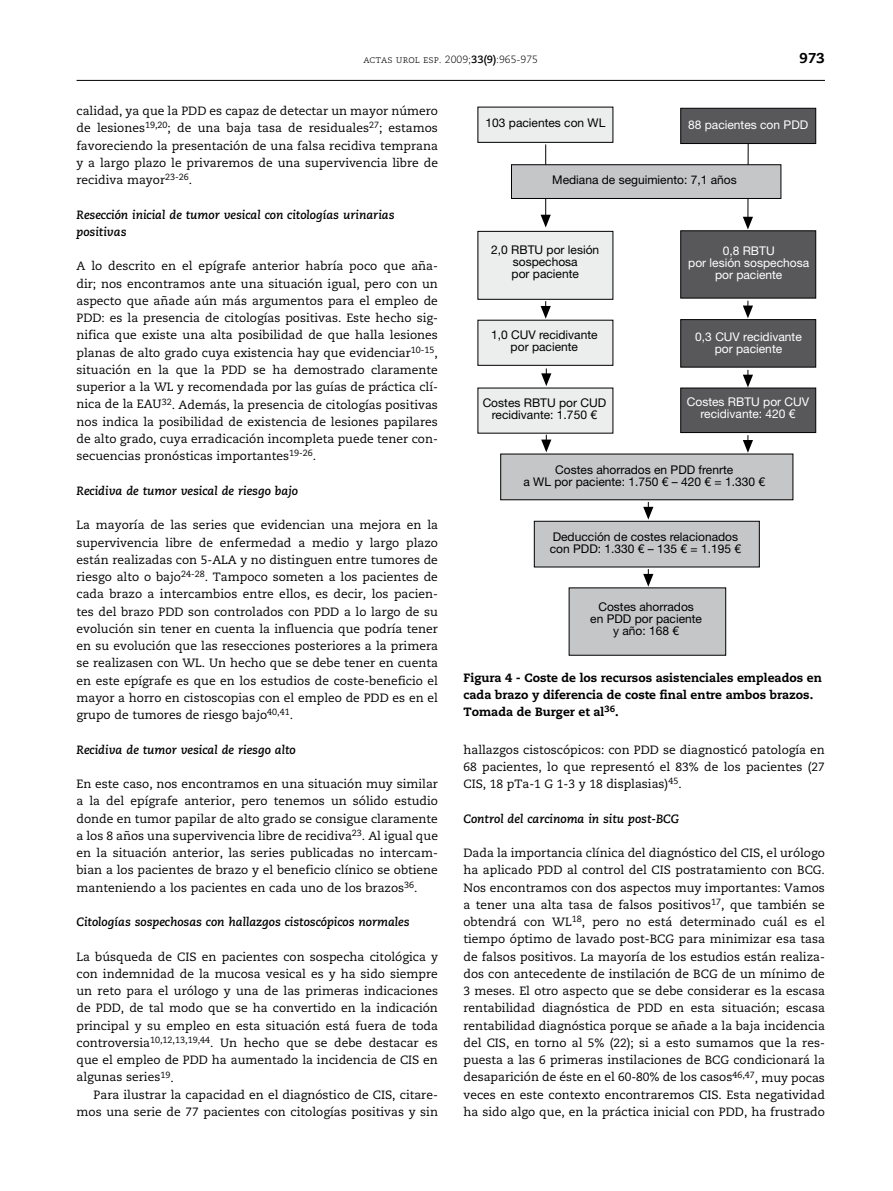
<style>
.page{position:relative;width:893px;height:1191px;background:#fff}
.page>*{position:absolute;margin:0;border:0;box-sizing:border-box;transform-origin:0 0}
.t1{font:800 14.25px "Caecilia LT Std";color:#000}
.t2{font:12px/17.2px "Caecilia LT Std";color:#000;text-align:justify}
.t3{font:12px/12px "Helvetica Neue LT Std";color:#000;text-align:center}
.t4{font:italic 700 12px/17.2px "Caecilia LT Std";color:#000}
.t5{font:800 12px/17.2px "Caecilia LT Std";color:#000}
.t6{font:12px/12px "Helvetica Neue LT Std";color:#fff;text-align:center}
.t7{font:300 10.5px "Caecilia LT Std";color:#000}
.s1{font-weight:700}
</style>
<div class="page">
<hr style="left:77px;top:80px;width:748px;height:1px;background:#000">
<hr style="left:747px;top:126px;width:2px;height:92px;background:#000">
<svg style="left:743px;top:217px;width:10px;height:12px"></svg>
<hr style="left:545px;top:144px;width:1px;height:71px;background:#000">
<svg style="left:541px;top:215px;width:10px;height:12px"></svg>
<div style="left:680px;top:108px;width:136px;height:36px;background:#58585a;border:1px solid #000"></div>
<div style="left:478px;top:107px;width:135px;height:35px;background:#eceded"></div>
<div style="left:477px;top:107px;width:136px;height:36px;border:1px solid #000"></div>
<div style="left:478px;top:231px;width:135px;height:68px;background:#eceded"></div>
<div style="left:477px;top:231px;width:136px;height:69px;border:1px solid #000"></div>
<div style="left:477px;top:320px;width:136px;height:46px;background:#eceded;border:1px solid #000"></div>
<div style="left:477px;top:387px;width:136px;height:46px;background:#eceded"></div>
<div style="left:680px;top:230px;width:136px;height:68px;background:#58585a;border:1px solid #000"></div>
<div style="left:680px;top:319px;width:136px;height:48px;background:#58585a;border:1px solid #000"></div>
<div style="left:680px;top:387px;width:136px;height:46px;background:#58585a;border:1px solid #000"></div>
<div style="left:511px;top:164px;width:270px;height:35px;background:#c5c6c8;border:1px solid #000"></div>
<div style="left:500px;top:453px;width:293px;height:47px;background:#c5c6c8"></div>
<div style="left:534px;top:521px;width:226px;height:46px;background:#c5c6c8;border:1px solid #000"></div>
<div style="left:569px;top:587px;width:157px;height:68px;background:#c5c6c8"></div>
<svg style="left:541px;top:301px;width:10px;height:18px"></svg>
<svg style="left:541px;top:368px;width:10px;height:18px"></svg>
<svg style="left:541px;top:435px;width:10px;height:17px"></svg>
<svg style="left:743px;top:301px;width:10px;height:17px"></svg>
<svg style="left:743px;top:370px;width:10px;height:17px"></svg>
<svg style="left:743px;top:435px;width:10px;height:18px"></svg>
<svg style="left:643px;top:502px;width:10px;height:17px"></svg>
<svg style="left:643px;top:569px;width:10px;height:17px"></svg>
<p class="t7" style="left:363px;top:53px;width:176px">actas urol esp. 2009;<span class="s1">33(9)</span>:965-975</p>
<p class="t1" style="left:800px;top:49px;width:27px">973</p>
<p class="t2" style="left:77px;top:103px;width:363px">calidad, ya que la PDD es capaz de detectar un mayor número de lesiones<sup>19,20</sup>; de una baja tasa de residuales<sup>27</sup>; estamos favoreciendo la presentación de una falsa recidiva temprana y a largo plazo le privaremos de una supervivencia libre de recidiva mayor<sup>23-26</sup>.</p>
<p class="t4" style="left:77px;top:206px;width:319px">Resección inicial de tumor vesical con citologías urinarias positivas</p>
<p class="t2" style="left:77px;top:258px;width:363px">A lo descrito en el epígrafe anterior habría poco que aña&shy;dir; nos encontramos ante una situación igual, pero con un aspecto que añade aún más argumentos para el empleo de PDD: es la presencia de citologías positivas. Este hecho sig&shy;nifica que existe una alta posibilidad de que halla lesiones planas de alto grado cuya existencia hay que evidenciar<sup>10-15</sup>, situación en la que la PDD se ha demostrado claramente superior a la WL y recomendada por las guías de práctica clí&shy;nica de la EAU<sup>32</sup>. Además, la presencia de citologías positivas nos indica la posibilidad de existencia de lesiones papilares de alto grado, cuya erradicación incompleta puede tener con&shy;secuencias pronósticas importantes<sup>19-26</sup>.</p>
<p class="t4" style="left:77px;top:482px;width:223px">Recidiva de tumor vesical de riesgo bajo</p>
<p class="t2" style="left:77px;top:517px;width:363px">La mayoría de las series que evidencian una mejora en la supervivencia libre de enfermedad a medio y largo plazo están realizadas con 5-ALA y no distinguen entre tumores de riesgo alto o bajo<sup>24-28</sup>. Tampoco someten a los pacientes de cada brazo a intercambios entre ellos, es decir, los pacien&shy;tes del brazo PDD son controlados con PDD a lo largo de su evolución sin tener en cuenta la influencia que podría tener en su evolución que las resecciones posteriores a la primera se realizasen con WL. Un hecho que se debe tener en cuenta en este epígrafe es que en los estudios de coste-beneficio el mayor a horro en cistoscopias con el empleo de PDD es en el grupo de tumores de riesgo bajo<sup>40,41</sup>.</p>
<p class="t4" style="left:77px;top:741px;width:221px">Recidiva de tumor vesical de riesgo alto</p>
<p class="t2" style="left:77px;top:775px;width:363px">En este caso, nos encontramos en una situación muy similar a la del epígrafe anterior, pero tenemos un sólido estudio donde en tumor papilar de alto grado se consigue claramente a los 8 años una supervivencia libre de recidiva<sup>23</sup>. Al igual que en la situación anterior, las series publicadas no intercam&shy;bian a los pacientes de brazo y el beneficio clínico se obtiene manteniendo a los pacientes en cada uno de los brazos<sup>36</sup>.</p>
<p class="t4" style="left:77px;top:913px;width:335px">Citologías sospechosas con hallazgos cistoscópicos normales</p>
<p class="t2" style="left:77px;top:948px;width:363px">La búsqueda de CIS en pacientes con sospecha citológica y con indemnidad de la mucosa vesical es y ha sido siempre un reto para el urólogo y una de las primeras indicaciones de PDD, de tal modo que se ha convertido en la indicación principal y su empleo en esta situación está fuera de toda controversia<sup>10,12,13,19,44</sup>. Un hecho que se debe destacar es que el empleo de PDD ha aumentado la incidencia de CIS en algunas series<sup>19</sup>.</p>
<p class="t2" style="left:77px;top:1086px;width:363px;text-align:right">Para ilustrar la capacidad en el diagnóstico de CIS, citare&shy;mos una serie de 77 pacientes con citologías positivas y sin</p>
<p class="t3" style="left:486px;top:116px;width:121px">103 pacientes con WL</p>
<p class="t6" style="left:688px;top:118px;width:122px">88 pacientes con PDD</p>
<p class="t3" style="left:552px;top:173px;width:186px">Mediana de seguimiento: 7,1 años</p>
<p class="t3" style="left:491px;top:244px;width:110px">2,0 RBTU por lesión sospechosa<br>por paciente</p>
<p class="t6" style="left:688px;top:245px;width:122px">0,8 RBTU<br>por lesión sospechosa por paciente</p>
<p class="t3" style="left:491px;top:328px;width:108px">1,0 CUV recidivante por paciente</p>
<p class="t6" style="left:695px;top:331px;width:108px">0,3 CUV recidivante por paciente</p>
<p class="t6" style="left:687px;top:396px;width:124px">Costes RBTU por CUV recidivante: 420 €</p>
<p class="t3" style="left:483px;top:396px;width:125px">Costes RBTU por CUD recidivante: 1.750 €</p>
<p class="t3" style="left:523px;top:463px;width:243px">Costes ahorrados en PDD frenrte<br>a WL por paciente: 1.750 € – 420 € = 1.330 €</p>
<p class="t3" style="left:550px;top:530px;width:193px;text-align:left">Deducción de costes relacionados con PDD: 1.330 € – 135 € = 1.195 €</p>
<p class="t3" style="left:590px;top:600px;width:113px">Costes ahorrados<br>en PDD por paciente y año: 168 €</p>
<p class="t5" style="left:463px;top:669px;width:360px">Figura 4 - Coste de los recursos asistenciales empleados en cada brazo y diferencia de coste final entre ambos brazos.<br>Tomada de Burger et al<sup>36</sup>.</p>
<p class="t2" style="left:463px;top:741px;width:363px">hallazgos cistoscópicos: con PDD se diagnosticó patología en 68 pacientes, lo que representó el 83% de los pacientes (27<br>CIS, 18 pTa-1 G 1-3 y 18 displasias)<sup>45</sup>.</p>
<p class="t4" style="left:463px;top:810px;width:217px">Control del carcinoma in situ post-BCG</p>
<p class="t2" style="left:463px;top:844px;width:363px">Dada la importancia clínica del diagnóstico del CIS, el urólogo ha aplicado PDD al control del CIS postratamiento con BCG.<br>Nos encontramos con dos aspectos muy importantes: Vamos a tener una alta tasa de falsos positivos<sup>17</sup>, que también se obtendrá con WL<sup>18</sup>, pero no está determinado cuál es el tiempo óptimo de lavado post-BCG para minimizar esa tasa de falsos positivos. La mayoría de los estudios están realiza&shy;dos con antecedente de instilación de BCG de un mínimo de 3 meses. El otro aspecto que se debe considerar es la escasa rentabilidad diagnóstica de PDD en esta situación; escasa rentabilidad diagnóstica porque se añade a la baja incidencia del CIS, en torno al 5% (22); si a esto sumamos que la res&shy;puesta a las 6 primeras instilaciones de BCG condicionará la desaparición de éste en el 60-80% de los casos<sup>46,47</sup>, muy pocas veces en este contexto encontraremos CIS. Esta negatividad ha sido algo que, en la práctica inicial con PDD, ha frustrado</p>
</div>
